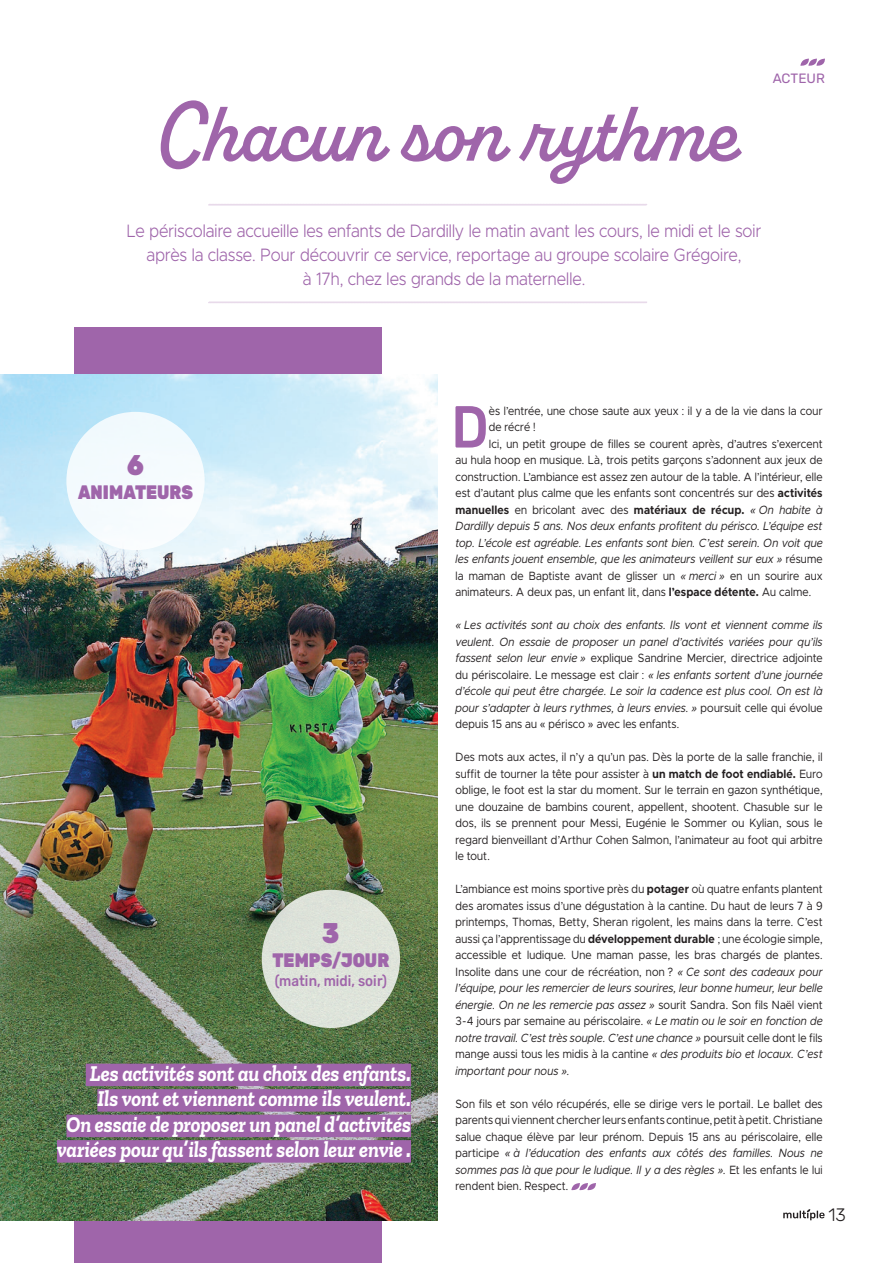
<style>
.page{position:relative;width:893px;height:1263px;background:#fff}
.page>*{position:absolute;margin:0;border:0;box-sizing:border-box;transform-origin:0 0}
.t1{font:600 86.1px "Alkaline";color:#9f65aa}
.t2{font:500 59.1px "Rubik";color:#9f65aa;scale:.9 1}
.t3{font:900 28.5px "Rubik";color:#9f65aa;scale:.85 1}
.t4{font:italic 700 22.5px/25.5px "Zilla Slab";letter-spacing:-.005em;color:#fff;text-align:center;scale:.9 1}
.t5{font:900 19.5px "Rubik";color:#9f65aa;scale:.85 1}
.t6{font:300 18px "Metropolis";color:#9f65aa;scale:.9 1}
.t7{font:300 18px "Rubik";color:#231f20}
.t8{font:500 15px "Rubik";color:#9f65aa;scale:.9 1}
.t9{font:13.5px "Rubik";color:#9f65aa}
.t10{font:12px/16.5px "Metropolis";letter-spacing:.02em;color:#231f20;text-align:justify;scale:.9 1}
.t11{font:italic 12px/16.5px "Metropolis";letter-spacing:.015em;color:#231f20;text-align:justify;scale:.9 1}
.s1{font-weight:700}
.s2{font-style:italic}
.s3{font-style:normal}
</style>
<div class="page">
<svg style="left:783px;top:1209px;width:42px;height:11px"></svg>
<div style="left:74px;top:327px;width:307px;height:936px;background:#9f65aa"></div>
<svg style="left:571px;top:1183px;width:25px;height:7px"></svg>
<img style="left:0;top:375px;width:437px;height:845px">
<svg style="left:800px;top:59px;width:25px;height:7px"></svg>
<div style="left:86px;top:1063px;width:325px;height:23px;background:#9f65aa"></div>
<div style="left:97px;top:1089px;width:314px;height:22px;background:#9f65aa"></div>
<div style="left:66px;top:1114px;width:345px;height:23px;background:#9f65aa"></div>
<div style="left:57px;top:1140px;width:354px;height:22px;background:#9f65aa"></div>
<div style="left:66px;top:412px;width:139px;height:138px;background:#f4fafe;border-radius:50%"></div>
<div style="left:262px;top:890px;width:138px;height:138px;background:#dde3da;border-radius:50%"></div>
<svg style="left:208px;top:204px;width:439px;height:2px"></svg>
<svg style="left:208px;top:301px;width:439px;height:2px"></svg>
<p class="t1" style="left:157px;top:80px;width:581px">Chacun son rythme</p>
<p class="t6" style="left:127px;top:219px;width:707px">Le périscolaire accueille les enfants de Dardilly le matin avant les cours, le midi et le soir</p>
<p class="t6" style="left:147px;top:243px;width:662px">après la classe. Pour découvrir ce service, reportage au groupe scolaire Grégoire,</p>
<p class="t6" style="left:303px;top:267px;width:315px">à 17h, chez les grands de la maternelle.</p>
<p class="t9" style="left:773px;top:71px;width:54px">ACTEUR</p>
<p class="t3" style="left:127px;top:450px;width:21px">6</p>
<p class="t5" style="left:78px;top:481px;width:137px">ANIMATEURS</p>
<p class="t3" style="left:322px;top:917px;width:22px">3</p>
<p class="t5" style="left:272px;top:949px;width:139px">TEMPS/JOUR</p>
<p class="t8" style="left:275px;top:972px;width:126px">(matin, midi, soir)</p>
<p class="t4" style="left:90px;top:1061px;width:358px">Les activités sont au choix des enfants.</p>
<p class="t4" style="left:97px;top:1086px;width:350px">Ils vont et viennent comme ils veulent.</p>
<p class="t4" style="left:57px;top:1112px;width:395px">On essaie de proposer un panel d’activités variées pour qu’ils fassent selon leur envie .</p>
<p class="t2" style="left:451px;top:394px;width:43px">D</p>
<p class="t10" style="left:489px;top:402px;width:372px">ès l’entrée, une chose saute aux yeux : il y a de la vie dans la cour de récré !</p>
<p class="t10" style="left:455px;top:435px;width:409px;text-indent:33px">Ici, un petit groupe de filles se courent après, d’autres s’exercent au hula hoop en musique. Là, trois petits garçons s’adonnent aux jeux de construction. L’ambiance est assez zen autour de la table. A l’intérieur, elle est d’autant plus calme que les enfants sont concentrés sur des <span class="s1">activités manuelles</span> en bricolant avec des <span class="s1">matériaux de récup.</span> <span class="s2">« On habite à Dardilly depuis 5 ans. Nos deux enfants profitent du périsco. L’équipe est top. L’école est agréable. Les enfants sont bien. C’est serein. On voit que les enfants jouent ensemble, que les animateurs veillent sur eux »</span> résume la maman de Baptiste avant de glisser un <span class="s2">« merci »</span> en un sourire aux animateurs. A deux pas, un enfant lit, dans <span class="s1">l’espace détente.</span> Au calme.</p>
<p class="t11" style="left:455px;top:617px;width:409px">« Les activités sont au choix des enfants. Ils vont et viennent comme ils veulent. On essaie de proposer un panel d’activités variées pour qu’ils fassent selon leur envie » <span class="s3">explique Sandrine Mercier, directrice adjointe du périscolaire. Le message est clair :</span> « les enfants sortent d’une journée d’école qui peut être chargée. Le soir la cadence est plus cool. On est là pour s’adapter à leurs rythmes, à leurs envies. » <span class="s3">poursuit celle qui évolue depuis 15 ans au « périsco » avec les enfants.</span></p>
<p class="t10" style="left:455px;top:749px;width:409px">Des mots aux actes, il n’y a qu’un pas. Dès la porte de la salle franchie, il suffit de tourner la tête pour assister à <span class="s1">un match de foot endiablé.</span> Euro oblige, le foot est la star du moment. Sur le terrain en gazon synthétique, une douzaine de bambins courent, appellent, shootent. Chasuble sur le dos, ils se prennent pour Messi, Eugénie le Sommer ou Kylian, sous le regard bienveillant d’Arthur Cohen Salmon, l’animateur au foot qui arbitre le tout.</p>
<p class="t10" style="left:455px;top:881px;width:409px">L’ambiance est moins sportive près du <span class="s1">potager</span> où quatre enfants plantent des aromates issus d’une dégustation à la cantine. Du haut de leurs 7 à 9 printemps, Thomas, Betty, Sheran rigolent, les mains dans la terre. C’est aussi ça l’apprentissage du <span class="s1">développement durable</span> ; une écologie simple, accessible et ludique. Une maman passe, les bras chargés de plantes.<br>Insolite dans une cour de récréation, non ? <span class="s2">« Ce sont des cadeaux pour l’équipe, pour les remercier de leurs sourires, leur bonne humeur, leur belle énergie. On ne les remercie pas assez »</span> sourit Sandra. Son fils Naël vient 3-4 jours par semaine au périscolaire. <span class="s2">« Le matin ou le soir en fonction de notre travail. C’est très souple. C’est une chance »</span> poursuit celle dont le fils mange aussi tous les midis à la cantine <span class="s2">« des produits bio et locaux. C’est important pour nous ».</span></p>
<p class="t10" style="left:455px;top:1095px;width:409px">Son fils et son vélo récupérés, elle se dirige vers le portail. Le ballet des parents qui viennent chercher leurs enfants continue, petit à petit. Christiane salue chaque élève par leur prénom. Depuis 15 ans au périscolaire, elle participe <span class="s2">« à l’éducation des enfants aux côtés des familles. Nous ne sommes pas là que pour le ludique. Il y a des règles ».</span> Et les enfants le lui rendent bien. Respect.</p>
<h3 class="t7" style="left:828px;top:1204px;width:19px">13</h3>
</div>
